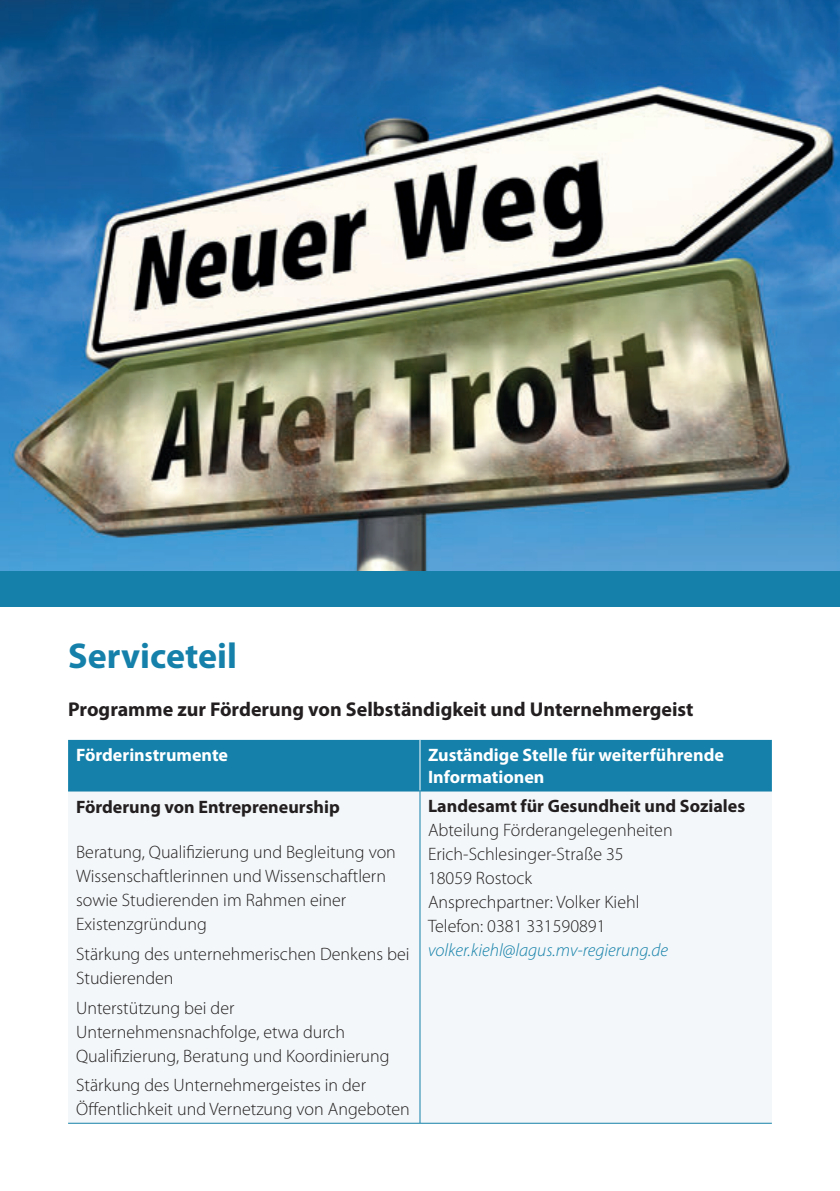
<style>
.page{position:relative;width:840px;height:1191px;background:#fff}
.page>*{position:absolute;margin:0;border:0;box-sizing:border-box;transform-origin:0 0}
.t1{font:700 36px "Myriad Pro";color:#1581aa}
.t2{font:700 20px "Myriad Pro";color:#231f20}
.t3{font:300 18px/24px "Myriad Pro";color:#231f20}
.t4{font:700 18px/21.6px "Myriad Pro";color:#fff}
.t5{font:700 18px "Myriad Pro";color:#231f20}
.t6{font:italic 300 18px "Myriad Pro";color:#1581aa}
</style>
<div class="page">
<div style="left:68px;top:740px;width:703px;height:50px;background:#1581aa"></div>
<div style="left:68px;top:791px;width:703px;height:331px;background:#f3f7f9"></div>
<hr style="left:419px;top:791px;width:1px;height:332px;background:#1581aa">
<hr style="left:419px;top:740px;width:1px;height:50px;background:#fff">
<hr style="left:68px;top:1122px;width:352px;height:1px;background:#1581aa">
<hr style="left:420px;top:1122px;width:351px;height:1px;background:#1581aa">
<hr style="left:68px;top:790px;width:352px;height:1px;background:#1581aa">
<hr style="left:420px;top:790px;width:351px;height:1px;background:#1581aa">
<img style="left:0;top:0;width:839px;height:571px">
<div style="left:0;top:571px;width:839px;height:36px;background:#1581aa"></div>
<h1 class="t1" style="left:68px;top:632px;width:170px">Serviceteil</h1>
<p class="t2" style="left:68px;top:696px;width:626px">Programme zur Förderung von Selbständigkeit und Unternehmergeist</p>
<p class="t4" style="left:76px;top:744px;width:153px">Förderinstrumente</p>
<p class="t4" style="left:428px;top:744px;width:297px">Zuständige Stelle für weiterführende<br>Informationen</p>
<p class="t5" style="left:76px;top:794px;width:265px">Förderung von Entrepreneurship</p>
<p class="t3" style="left:76px;top:840px;width:321px">Beratung, Qualifizierung und Begleitung von Wissenschaftlerinnen und Wissenschaftlern sowie Studierenden im Rahmen einer Existenzgründung</p>
<p class="t3" style="left:76px;top:941px;width:335px">Stärkung des unternehmerischen Denkens bei<br>Studierenden</p>
<p class="t3" style="left:76px;top:995px;width:315px">Unterstützung bei der<br>Unternehmensnachfolge, etwa durch<br>Qualifizierung, Beratung und Koordinierung</p>
<p class="t3" style="left:76px;top:1073px;width:335px">Stärkung des Unternehmergeistes in der<br>Öffentlichkeit und Vernetzung von Angeboten</p>
<p class="t5" style="left:428px;top:794px;width:318px">Landesamt für Gesundheit und Soziales</p>
<p class="t3" style="left:428px;top:818px;width:246px">Abteilung Förderangelegenheiten<br>Erich-Schlesinger-Straße 35<br>18059 Rostock<br>Ansprechpartner: Volker Kiehl<br>Telefon: 0381 331590891</p>
<p class="t6" style="left:428px;top:939px;width:241px">volker.kiehl@lagus.mv-regierung.de</p>
</div>
